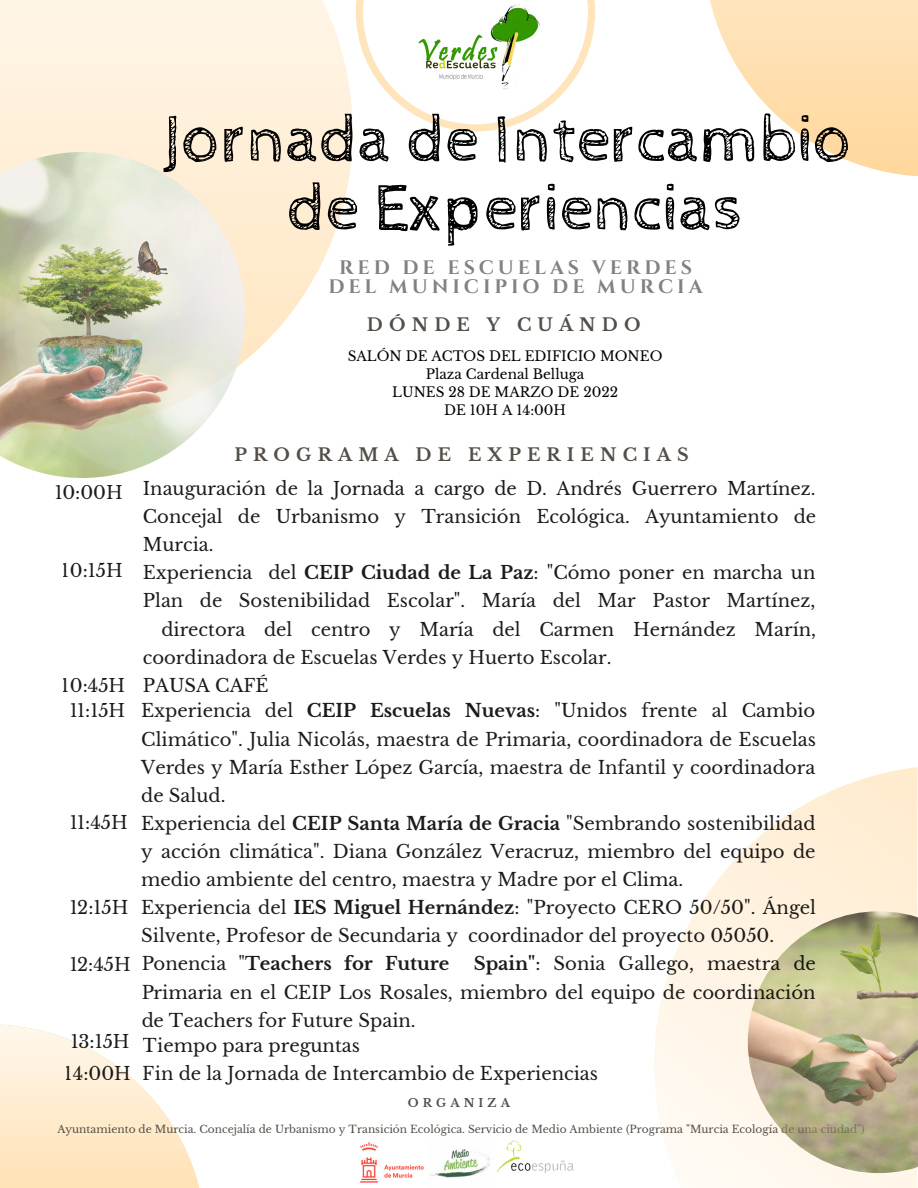
<style>
.page{position:relative;width:918px;height:1188px;background:#fff}
.page>*{position:absolute;margin:0;border:0;box-sizing:border-box;transform-origin:0 0}
.t1{font:67.5px "Cabin Sketch";color:#000}
.t2{font:700 19.5px/19.2px "Cinzel";letter-spacing:.2em;color:#000;text-align:center}
.t3{font:18px/28.2px "Libre Baskerville";color:#000}
.t4{font:700 18px "Libre Baskerville";color:#000}
.t5{font:700 17.55px "Libre Baskerville";letter-spacing:.35em;color:#544e48}
.t6{font:13.5px "Libre Baskerville";color:#000}
.t7{font:700 11.55px "Libre Baskerville";letter-spacing:.35em;color:#544e48}
.t8{font:10.5px "Libre Baskerville";color:#544e48}
.s1{font-weight:700}
.s2{font-weight:400}
</style>
<div class="page">
<svg style="left:0;top:0;width:352px;height:361px;fill:#fff1de"></svg>
<svg style="left:0;top:1024px;width:200px;height:164px"></svg>
<svg style="left:654px;top:767px;width:264px;height:421px"></svg>
<svg style="left:710px;top:0;width:208px;height:177px"></svg>
<img style="left:360px;top:1140px;width:214px;height:43px">
<svg style="left:356px;top:0;width:239px;height:131px"></svg>
<img style="left:748px;top:911px;width:170px;height:262px">
<img style="left:0;top:152px;width:245px;height:326px">
<img style="left:409px;top:0;width:141px;height:92px">
<p class="t3" style="left:54px;top:479px;width:70px">10:00H</p>
<p class="t3" style="left:62px;top:556px;width:62px">10:15H</p>
<p class="t3" style="left:62px;top:673px;width:65px;line-height:25px;text-align:center">10:45H<br>11:15H</p>
<p class="t3" style="left:69px;top:809px;width:60px">11:45H</p>
<p class="t3" style="left:69px;top:894px;width:61px">12:15H</p>
<p class="t3" style="left:69px;top:950px;width:63px">12:45H</p>
<p class="t3" style="left:65px;top:1026px;width:68px;line-height:31.3px;text-align:center">13:15H<br>14:00H</p>
<p class="t1" style="left:163px;top:102px;width:691px">Jornada de Intercambio</p>
<p class="t1" style="left:287px;top:170px;width:458px">de Experiencias</p>
<p class="t2" style="left:328px;top:258px;width:376px">RED DE ESCUELAS VERDES<br>DEL MUNICIPIO DE MURCIA</p>
<p class="t5" style="left:367px;top:314px;width:275px">DÓNDE Y CUÁNDO</p>
<p class="t6" style="left:348px;top:348px;width:316px">SALÓN DE ACTOS DEL EDIFICIO MONEO</p>
<p class="t6" style="left:426px;top:366px;width:160px">Plaza Cardenal Belluga</p>
<p class="t6" style="left:392px;top:384px;width:227px">LUNES 28 DE MARZO DE 2022</p>
<p class="t6" style="left:444px;top:402px;width:123px">DE 10H A 14:00H</p>
<p class="t5" style="left:235px;top:444px;width:456px">PROGRAMA DE EXPERIENCIAS</p>
<p class="t3" style="left:143px;top:474px;width:674px">Inauguración de la Jornada a cargo de D. Andrés Guerrero Martínez.</p>
<p class="t3" style="left:143px;top:503px;width:675px">Concejal de Urbanismo y Transición Ecológica. Ayuntamiento de</p>
<p class="t3" style="left:143px;top:531px;width:72px">Murcia.</p>
<p class="t3" style="left:143px;top:559px;width:674px">Experiencia del <span class="s1">CEIP Ciudad de La Paz</span>: "Cómo poner en marcha un</p>
<p class="t3" style="left:143px;top:587px;width:674px">Plan de Sostenibilidad Escolar". María del Mar Pastor Martínez,</p>
<p class="t3" style="left:161px;top:615px;width:656px">directora del centro y María del Carmen Hernández Marín,</p>
<p class="t3" style="left:143px;top:643px;width:470px">coordinadora de Escuelas Verdes y Huerto Escolar.</p>
<p class="t3" style="left:143px;top:671px;width:127px">PAUSA CAFÉ</p>
<p class="t3" style="left:141px;top:697px;width:676px">Experiencia del <span class="s1">CEIP Escuelas Nuevas</span>: "Unidos frente al Cambio Climático". Julia Nicolás, maestra de Primaria, coordinadora de Escuelas Verdes y María Esther López García, maestra de Infantil y coordinadora de Salud.<br>Experiencia del <span class="s1">CEIP Santa María de Gracia</span> "Sembrando sostenibilidad y acción climática". Diana González Veracruz, miembro del equipo de medio ambiente del centro, maestra y Madre por el Clima.<br>Experiencia del <span class="s1">IES Miguel Hernández</span>: "Proyecto CERO 50/50". Ángel Silvente, Profesor de Secundaria y coordinador del proyecto 05050.</p>
<p class="t4" style="left:141px;top:953px;width:310px"><span class="s2">Ponencia "</span>Teachers for Future</p>
<p class="t3" style="left:141px;top:950px;width:676px;text-align:justify;text-indent:333px"><span class="s1">Spain"</span>: Sonia Gallego, maestra de Primaria en el CEIP Los Rosales, miembro del equipo de coordinación de Teachers for Future Spain.</p>
<p class="t3" style="left:143px;top:1031px;width:457px">Tiempo para preguntas<br>Fin de la Jornada de Intercambio de Experiencias</p>
<p class="t7" style="left:408px;top:1096px;width:103px">ORGANIZA</p>
<p class="t8" style="left:57px;top:1123px;width:809px">Ayuntamiento de Murcia. Concejalía de Urbanismo y Transición Ecológica. Servicio de Medio Ambiente (Programa "Murcia Ecología de una ciudad")</p>
</div>
